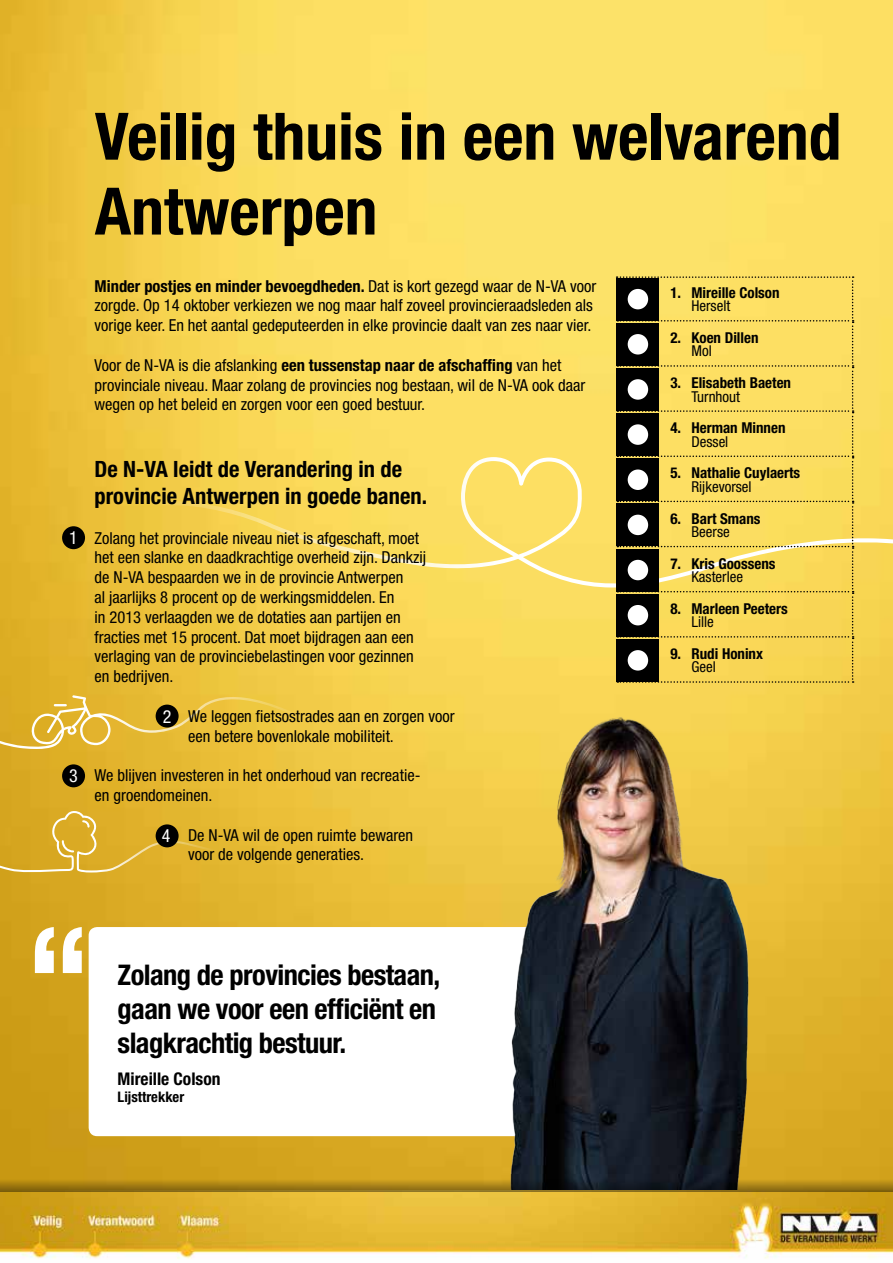
<style>
.page{position:relative;width:893px;height:1263px;background:#fff}
.page>*{position:absolute;margin:0;border:0;box-sizing:border-box;transform-origin:0 0}
.t1{font:700 condensed 143.4px "Helvetica Neue LT Std";color:#fff}
.t2{font:700 condensed 65.55px/74.8px "Helvetica Neue LT Std";color:#000}
.t3{font:700 condensed 28.5px/34.2px "Helvetica Neue LT Std";letter-spacing:-.02em;color:#000}
.t4{font:700 condensed 22.5px/27px "Helvetica Neue LT Std";color:#000}
.t5{font:condensed 18px "Helvetica Neue LT Std";color:#fff}
.t6{font:700 condensed 17.55px "Helvetica Neue LT Std";color:#000}
.t7{font:condensed 16.5px/19.8px "Helvetica Neue LT Std";color:#000}
.t8{font:700 condensed 15px "Helvetica Neue LT Std";color:#000}
.t9{font:condensed 15px "Helvetica Neue LT Std";color:#000}
.t10{font:700 condensed 14.55px "Helvetica Neue LT Std";color:#000}
.s1{font-weight:700}
</style>
<div class="page">
<img style="left:0;top:0;width:893px;height:1179px">
<svg style="left:0;top:695px;width:372px;height:54px;background:#e9c043"></svg>
<svg style="left:0;top:811px;width:326px;height:62px;background:#e1b533"></svg>
<svg style="left:50px;top:457px;width:843px;height:132px;background:#f6d559"></svg>
<div style="left:62px;top:526px;width:23px;height:23px;background:#000;border-radius:50%"></div>
<div style="left:156px;top:705px;width:23px;height:22px;background:#000;border-radius:50%"></div>
<div style="left:62px;top:764px;width:23px;height:23px;background:#000;border-radius:50%"></div>
<div style="left:156px;top:824px;width:23px;height:23px;background:#000;border-radius:50%"></div>
<div style="left:89px;top:927px;width:446px;height:209px;background:#fff;border-radius:9px"></div>
<img style="left:357px;top:699px;width:508px;height:480px">
<img style="left:0;top:1192px;width:893px;height:67px">
<svg style="left:0;top:1179px;width:893px;height:13px;background:#856919"></svg>
<svg style="left:617px;top:276px;width:237px;height:407px;background:#d8be57"></svg>
<div style="left:617px;top:639px;width:42px;height:43px;background:#000"></div>
<div style="left:628px;top:650px;width:20px;height:20px;background:#fff;border-radius:50%"></div>
<p class="t5" style="left:69px;top:527px;width:10px">1</p>
<p class="t5" style="left:69px;top:765px;width:10px">3</p>
<h2 class="t2" style="left:95px;top:98px;width:748px">Veilig thuis in een welvarend<br>Antwerpen</h2>
<p class="t7" style="left:95px;top:276px;width:503px"><span class="s1">Minder postjes en minder bevoegdheden.</span> Dat is kort gezegd waar de N-VA voor zorgde. Op 14 oktober verkiezen we nog maar half zoveel provincieraadsleden als vorige keer. En het aantal gedeputeerden in elke provincie daalt van zes naar vier.</p>
<p class="t7" style="left:95px;top:355px;width:492px">Voor de N-VA is die afslanking <span class="s1">een tussenstap naar de afschaffing</span> van het provinciale niveau. Maar zolang de provincies nog bestaan, wil de N-VA ook daar wegen op het beleid en zorgen voor een goed bestuur.</p>
<h3 class="t4" style="left:95px;top:455px;width:334px">De N-VA leidt de Verandering in de provincie Antwerpen in goede banen.</h3>
<p class="t7" style="left:95px;top:528px;width:333px">Zolang het provinciale niveau niet is afgeschaft, moet het een slanke en daadkrachtige overheid zijn. Dankzij de N-VA bespaarden we in de provincie Antwerpen<br>al jaarlijks 8 procent op de werkingsmiddelen. En<br>in 2013 verlaagden we de dotaties aan partijen en fracties met 15 procent. Dat moet bijdragen aan een verlaging van de provinciebelastingen voor gezinnen en bedrijven.</p>
<p class="t7" style="left:188px;top:706px;width:268px">We leggen fietsostrades aan en zorgen voor een betere bovenlokale mobiliteit.</p>
<p class="t7" style="left:95px;top:765px;width:327px">We blijven investeren in het onderhoud van recreatie&shy;en groendomeinen.</p>
<p class="t7" style="left:188px;top:825px;width:227px">De N-VA wil de open ruimte bewaren voor de volgende generaties.</p>
<p class="t5" style="left:163px;top:706px;width:10px">2</p>
<p class="t5" style="left:162px;top:825px;width:10px">4</p>
<p class="t8" style="left:670px;top:283px;width:111px">1. Mireille Colson</p>
<p class="t9" style="left:691px;top:297px;width:40px">Herselt</p>
<p class="t8" style="left:670px;top:328px;width:90px">2. Koen Dillen</p>
<p class="t9" style="left:691px;top:342px;width:22px">Mol</p>
<p class="t8" style="left:670px;top:374px;width:122px">3. Elisabeth Baeten</p>
<p class="t9" style="left:691px;top:388px;width:50px">Turnhout</p>
<p class="t8" style="left:670px;top:419px;width:117px">4. Herman Minnen</p>
<p class="t9" style="left:691px;top:433px;width:38px">Dessel</p>
<p class="t8" style="left:670px;top:464px;width:131px">5. Nathalie Cuylaerts</p>
<p class="t9" style="left:691px;top:478px;width:62px">Rijkevorsel</p>
<p class="t8" style="left:670px;top:509px;width:92px">6. Bart Smans</p>
<p class="t9" style="left:691px;top:523px;width:40px">Beerse</p>
<p class="t8" style="left:670px;top:554px;width:107px">7. Kris Goossens</p>
<p class="t9" style="left:691px;top:568px;width:53px">Kasterlee</p>
<p class="t8" style="left:670px;top:599px;width:119px">8. Marleen Peeters</p>
<p class="t9" style="left:691px;top:613px;width:24px">Lille</p>
<p class="t8" style="left:670px;top:644px;width:94px">9. Rudi Honinx</p>
<p class="t9" style="left:691px;top:658px;width:26px">Geel</p>
<h1 class="t1" style="left:25px;top:891px;width:68px">“</h1>
<h3 class="t3" style="left:118px;top:957px;width:324px">Zolang de provincies bestaan, gaan we voor een efficiënt en slagkrachtig bestuur.</h3>
<p class="t6" style="left:118px;top:1068px;width:104px">Mireille Colson</p>
<p class="t10" style="left:118px;top:1088px;width:68px">Lijsttrekker</p>
</div>
